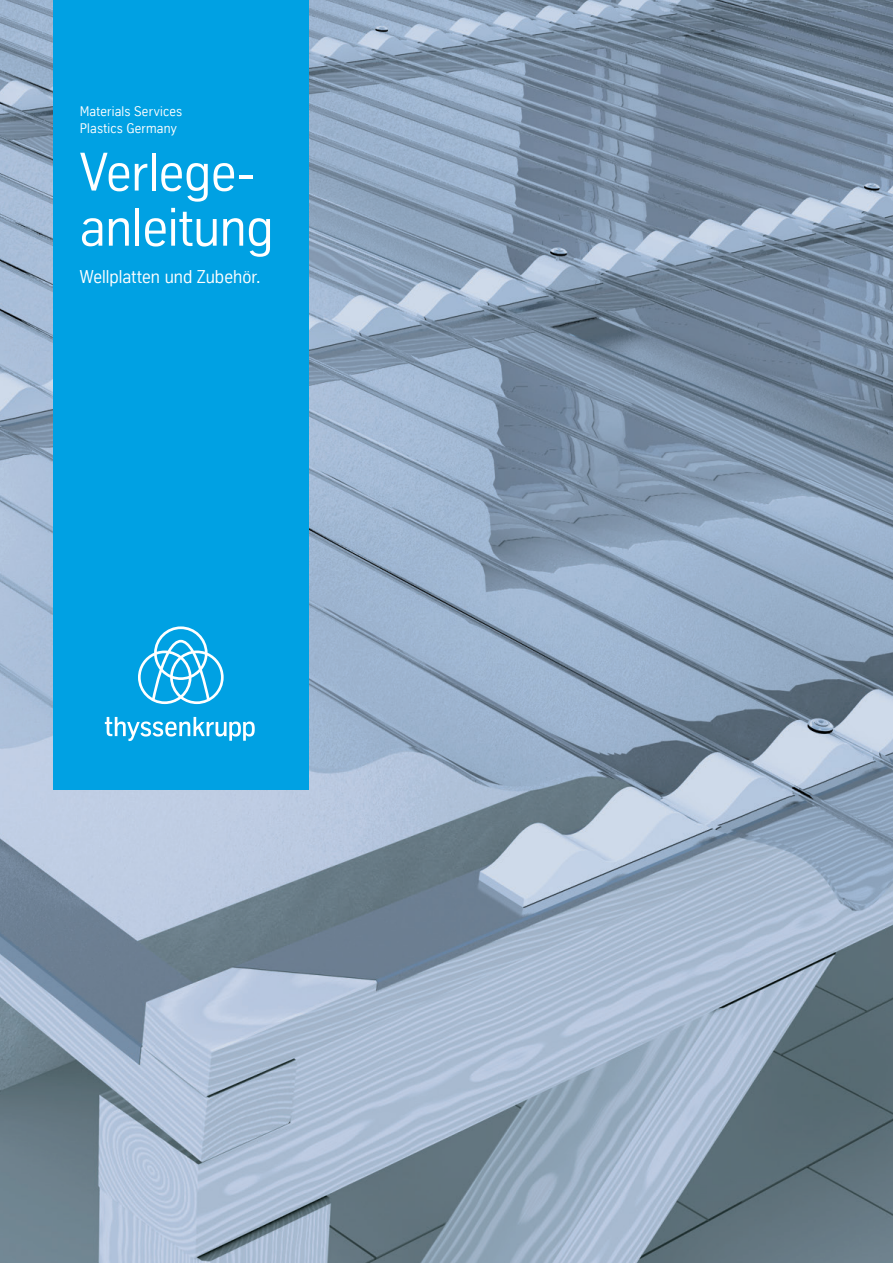
<style>
.page{position:relative;width:893px;height:1263px;background:#fff}
.page>*{position:absolute;margin:0;border:0;box-sizing:border-box;transform-origin:0 0}
.t1{font:52.5px/55.2px "TK Type";letter-spacing:-.005em;color:#fff}
.t2{font:18px "TK Type";letter-spacing:.005em;color:#fff}
.t3{font:13.5px/16.5px "TK Type";letter-spacing:.02em;color:#fff}
</style>
<div class="page">
<img style="left:0;top:0;width:893px;height:1263px">
<div style="left:53px;top:0;width:255px;height:790px;background:#00a1e3"></div>
<svg style="left:138px;top:626px;width:86px;height:78px"></svg>
<svg style="left:105px;top:717px;width:150px;height:24px"></svg>
<p class="t3" style="left:80px;top:103px;width:104px">Materials Services<br>Plastics Germany</p>
<h1 class="t1" style="left:80px;top:145px;width:195px">Verlege&shy;anleitung</h1>
<h2 class="t2" style="left:80px;top:267px;width:183px">Wellplatten und Zubehör.</h2>
</div>
